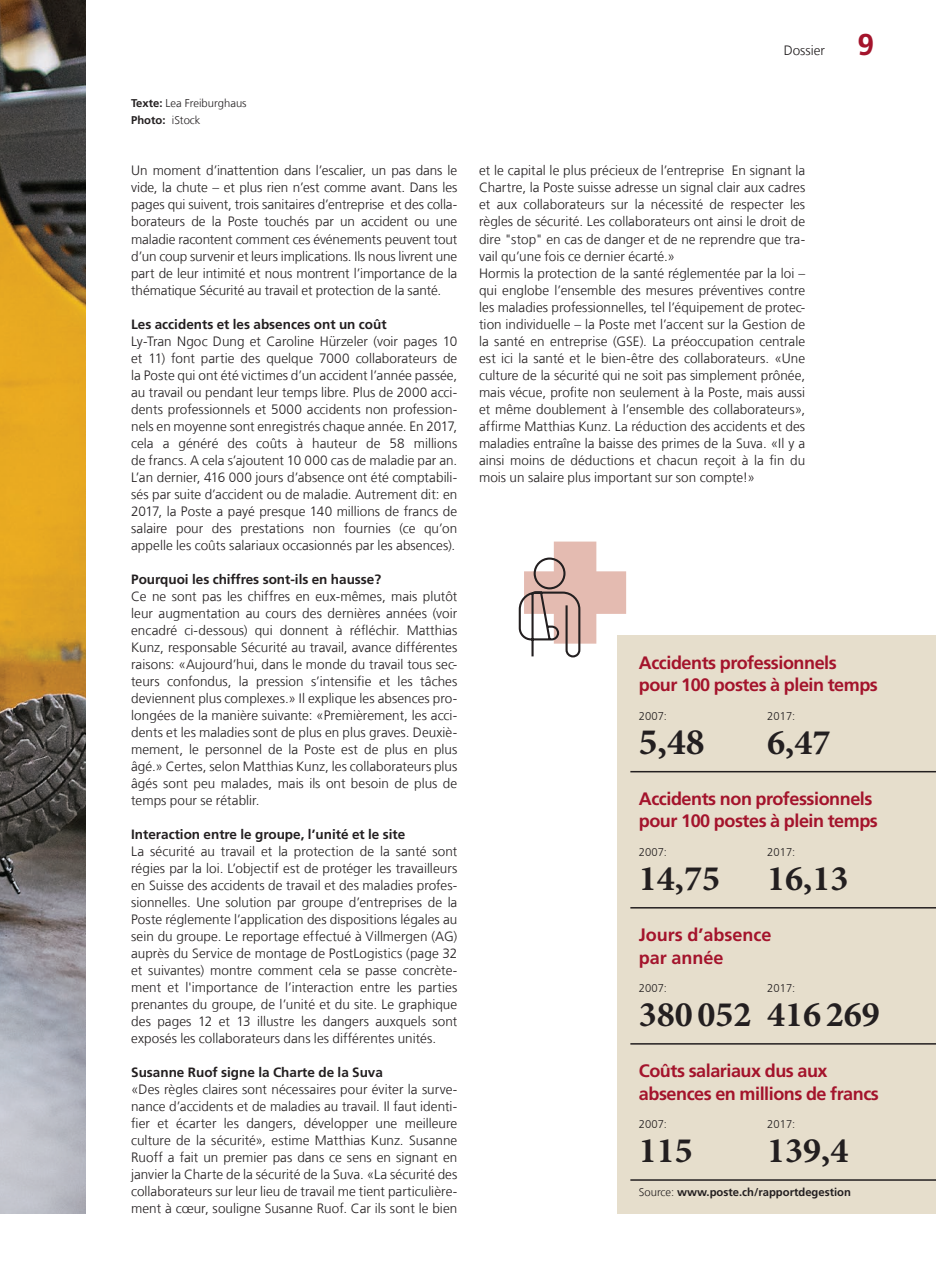
<style>
.page{position:relative;width:936px;height:1276px;background:#fff}
.page>*{position:absolute;margin:0;border:0;box-sizing:border-box;transform-origin:0 0}
.t1{font:700 37.5px "Minion Pro";color:#231f20}
.t2{font:700 36px "Minion Pro";color:#231f20}
.t3{font:700 30px "Frutiger LT Com";color:#a4142c}
.t4{font:700 18px/22.5px "Frutiger LT Com";letter-spacing:-.025em;color:#a4142c}
.t5{font:700 18px/22.5px "Frutiger LT Com";color:#a4142c}
.t6{font:300 13.5px/17px "Frutiger LT Com";color:#231f20;text-align:justify}
.t7{font:700 13.5px "Frutiger LT Com";color:#231f20}
.t8{font:300 11.25px/17px "Frutiger LT Com";color:#231f20}
.t9{font:700 11.25px "Frutiger LT Com";color:#231f20}
.s1{font-weight:700}
.s2{font-weight:300}
</style>
<div class="page">
<img style="left:0;top:0;width:86px;height:856px">
<svg style="left:0;top:856px;width:86px;height:358px;background:#a2a3aa"></svg>
<div style="left:617px;top:635px;width:318px;height:578px;background:#e6decc"></div>
<hr style="left:630px;top:771px;width:305px;height:1px;background:#231f20">
<hr style="left:630px;top:907px;width:305px;height:1px;background:#231f20">
<hr style="left:630px;top:1043px;width:305px;height:1px;background:#231f20">
<hr style="left:630px;top:1179px;width:305px;height:1px;background:#231f20">
<svg style="left:518px;top:541px;width:108px;height:117px"></svg>
<p class="t8" style="left:131px;top:95px;width:117px"><span class="s1">Texte:</span> Lea Freiburghaus<br><span class="s1">Photo:</span> iStock</p>
<p class="t6" style="left:131px;top:162px;width:328px">Un moment d’inattention dans l’escalier, un pas dans le vide, la chute – et plus rien n’est comme avant. Dans les pages qui suivent, trois sanitaires d’entreprise et des colla&shy;borateurs de la Poste touchés par un accident ou une maladie racontent comment ces événements peuvent tout d’un coup survenir et leurs implications. Ils nous livrent une part de leur intimité et nous montrent l’importance de la thématique Sécurité au travail et protection de la santé.</p>
<p class="t7" style="left:131px;top:316px;width:257px">Les accidents et les absences ont un coût</p>
<p class="t6" style="left:131px;top:332px;width:328px">Ly-Tran Ngoc Dung et Caroline Hürzeler (voir pages 10 et 11) font partie des quelque 7000 collaborateurs de la Poste qui ont été victimes d’un accident l’année passée, au travail ou pendant leur temps libre. Plus de 2000 acci&shy;dents professionnels et 5000 accidents non profession&shy;nels en moyenne sont enregistrés chaque année. En 2017, cela a généré des coûts à hauteur de 58 millions de francs. A cela s’ajoutent 10 000 cas de maladie par an.<br>L’an dernier, 416 000 jours d’absence ont été comptabili&shy;sés par suite d’accident ou de maladie. Autrement dit: en 2017, la Poste a payé presque 140 millions de francs de salaire pour des prestations non fournies (ce qu’on appelle les coûts salariaux occasionnés par les absences).</p>
<p class="t7" style="left:131px;top:571px;width:251px">Pourquoi les chiffres sont-ils en hausse?</p>
<p class="t6" style="left:131px;top:588px;width:327px">Ce ne sont pas les chiffres en eux-mêmes, mais plutôt leur augmentation au cours des dernières années (voir encadré ci-dessous) qui donnent à réfléchir. Matthias Kunz, responsable Sécurité au travail, avance différentes raisons: «Aujourd’hui, dans le monde du travail tous sec&shy;teurs confondus, la pression s’intensifie et les tâches deviennent plus complexes.» Il explique les absences pro&shy;longées de la manière suivante: «Premièrement, les acci&shy;dents et les maladies sont de plus en plus graves. Deuxiè&shy;mement, le personnel de la Poste est de plus en plus âgé.» Certes, selon Matthias Kunz, les collaborateurs plus âgés sont peu malades, mais ils ont besoin de plus de temps pour se rétablir.</p>
<p class="t7" style="left:131px;top:826px;width:275px">Interaction entre le groupe, l’unité et le site</p>
<p class="t6" style="left:131px;top:843px;width:328px">La sécurité au travail et la protection de la santé sont régies par la loi. L’objectif est de protéger les travailleurs en Suisse des accidents de travail et des maladies profes&shy;sionnelles. Une solution par groupe d’entreprises de la Poste réglemente l’application des dispositions légales au sein du groupe. Le reportage effectué à Villmergen (AG) auprès du Service de montage de PostLogistics (page 32 et suivantes) montre comment cela se passe concrète&shy;ment et l'importance de l’interaction entre les parties prenantes du groupe, de l’unité et du site. Le graphique des pages 12 et 13 illustre les dangers auxquels sont exposés les collaborateurs dans les différentes unités.</p>
<p class="t7" style="left:131px;top:1064px;width:253px">Susanne Ruof signe la Charte de la Suva</p>
<p class="t6" style="left:131px;top:1081px;width:328px">«Des règles claires sont nécessaires pour éviter la surve&shy;nance d’accidents et de maladies au travail. Il faut identi&shy;fier et écarter les dangers, développer une meilleure culture de la sécurité», estime Matthias Kunz. Susanne Ruoff a fait un premier pas dans ce sens en signant en janvier la Charte de la sécurité de la Suva. «La sécurité des collaborateurs sur leur lieu de travail me tient particulière&shy;ment à cœur, souligne Susanne Ruof. Car ils sont le bien</p>
<p class="t6" style="left:783px;top:42px;width:43px">Dossier</p>
<h3 class="t3" style="left:857px;top:27px;width:18px">9</h3>
<p class="t6" style="left:479px;top:162px;width:328px;text-align:left">et le capital le plus précieux de l’entreprise En signant la Chartre, la Poste suisse adresse un signal clair aux cadres et aux collaborateurs sur la nécessité de respecter les règles de sécurité. Les collaborateurs ont ainsi le droit de dire "stop" en cas de danger et de ne reprendre que tra&shy;vail qu’une fois ce dernier écarté.»<br>Hormis la protection de la santé réglementée par la loi – qui englobe l’ensemble des mesures préventives contre les maladies professionnelles, tel l’équipement de protec&shy;tion individuelle – la Poste met l’accent sur la Gestion de la santé en entreprise (GSE). La préoccupation centrale est ici la santé et le bien-être des collaborateurs. «Une culture de la sécurité qui ne soit pas simplement prônée, mais vécue, profite non seulement à la Poste, mais aussi et même doublement à l’ensemble des collaborateurs», affirme Matthias Kunz. La réduction des accidents et des maladies entraîne la baisse des primes de la Suva. «Il y a ainsi moins de déductions et chacun reçoit à la fin du mois un salaire plus important sur son compte!»</p>
<h3 class="t4" style="left:639px;top:651px;width:240px">Accidents professionnels pour 100 postes à plein temps</h3>
<p class="t8" style="left:639px;top:707px;width:30px">2007:</p>
<h1 class="t1" style="left:639px;top:715px;width:67px">5,48</h1>
<p class="t8" style="left:767px;top:707px;width:30px">2017:</p>
<h2 class="t2" style="left:767px;top:717px;width:65px">6,47</h2>
<h3 class="t4" style="left:639px;top:787px;width:240px">Accidents non professionnels pour 100 postes à plein temps</h3>
<p class="t8" style="left:639px;top:843px;width:30px">2007:</p>
<h2 class="t2" style="left:639px;top:853px;width:83px">14,75</h2>
<p class="t8" style="left:767px;top:843px;width:30px">2017:</p>
<h2 class="t2" style="left:767px;top:853px;width:83px">16,13</h2>
<h3 class="t5" style="left:639px;top:923px;width:134px">Jours d’absence par année</h3>
<p class="t8" style="left:639px;top:980px;width:30px">2007:</p>
<h2 class="t2" style="left:639px;top:989px;width:242px">380052 416 269</h2>
<p class="t8" style="left:767px;top:980px;width:30px">2017:</p>
<h3 class="t4" style="left:639px;top:1059px;width:241px">Coûts salariaux dus aux absences en millions de francs</h3>
<p class="t8" style="left:639px;top:1116px;width:30px">2007:</p>
<h2 class="t2" style="left:639px;top:1125px;width:55px">115</h2>
<p class="t8" style="left:767px;top:1116px;width:30px">2017:</p>
<h2 class="t2" style="left:767px;top:1125px;width:83px">139,4</h2>
<p class="t9" style="left:639px;top:1185px;width:214px"><span class="s2">Source:</span> www.poste.ch/rapportdegestion</p>
</div>
